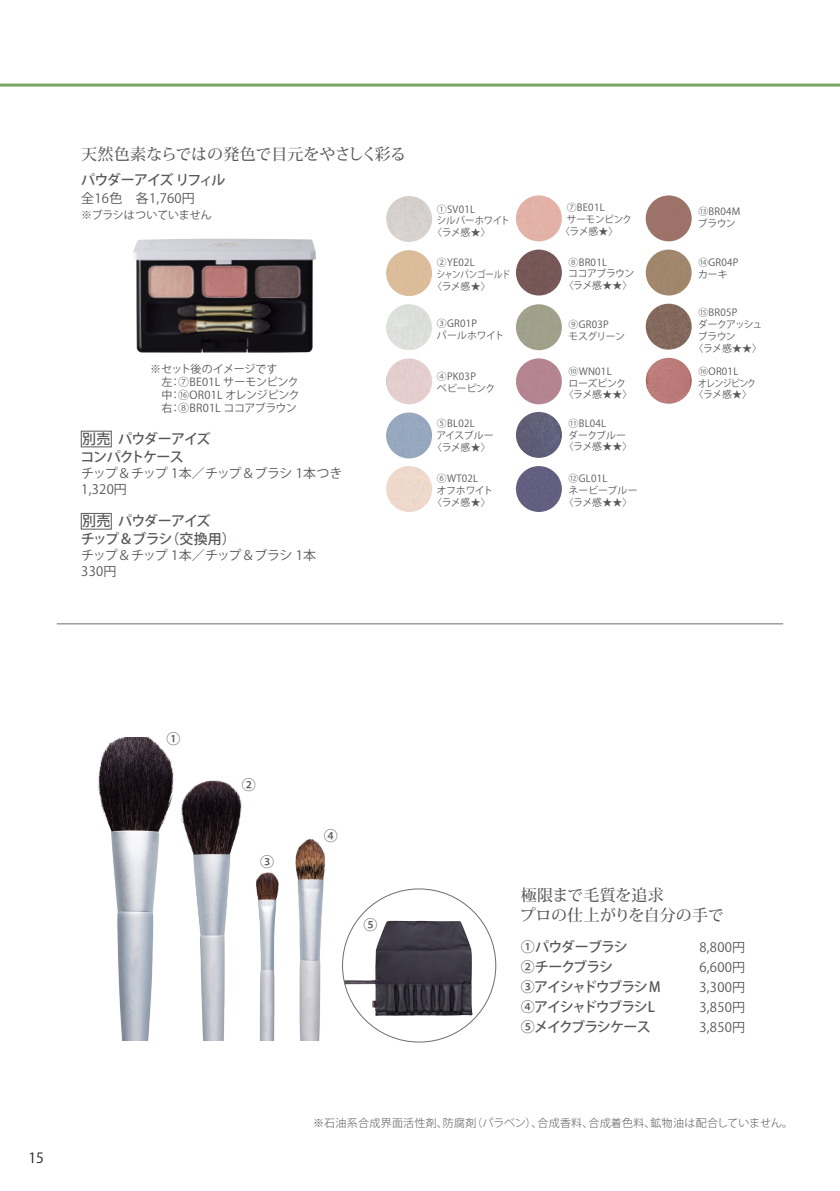
<style>
.page{position:relative;width:840px;height:1191px;background:#fff}
.page>*{position:absolute;margin:0;border:0;box-sizing:border-box;transform-origin:0 0}
.t1{font:500 16px/20px "Koz Min Pr 6 N";letter-spacing:-.01em;color:#57585a}
.t2{font:500 14px/20px "Koz Go Pr 6 N";letter-spacing:-.08em;color:#57585a}
.t3{font:500 14px "Koz Go Pr 6 N";letter-spacing:-.11em;color:#57585a}
.t4{font:14px "Koz Go Pr 6 N";color:#231f20}
.t5{font:13px/20px "Koz Go Pr 6 N";letter-spacing:.015em;color:#57585a;text-align:justify}
.t6{font:13px/16px "Koz Go Pr 6 N";letter-spacing:-.03em;color:#57585a}
.t7{font:13px/16px "Koz Go Pr 6 N";letter-spacing:-.06em;color:#57585a}
.t8{font:11px/13px "Koz Go Pr 6 N";letter-spacing:-.01em;color:#57585a}
.t9{font:300 11px "Koz Go Pr 6 N";letter-spacing:.025em;color:#57585a}
.t10{font:9.8px/11.8px "Koz Go Pr 6 N";letter-spacing:.015em;color:#57585a}
.t11{font:9.8px "Koz Go Pr 6 N";letter-spacing:-.015em;color:#57585a;scale:.85 1}
.t12{font:9.8px "Koz Go Pr 6 N";letter-spacing:.015em;color:#57585a;scale:.95 1}
.t13{font:9.8px "Koz Go Pr 6 N";letter-spacing:-.095em;color:#57585a}
.t14{font:9.8px "Koz Go Pr 6 N";letter-spacing:-.05em;color:#57585a}
.t15{font:9.8px "Koz Go Pr 6 N";letter-spacing:-.07em;color:#57585a;scale:.9 1}
.t16{font:9.8px "Koz Go Pr 6 N";letter-spacing:-.02em;color:#57585a;scale:.96 1}
</style>
<div class="page">
<hr style="left:0;top:84px;width:839px;height:3px;background:#79a666">
<img style="left:98px;top:737px;width:74px;height:303px">
<img style="left:170px;top:768px;width:72px;height:272px">
<img style="left:295px;top:839px;width:31px;height:201px">
<img style="left:256px;top:872px;width:23px;height:168px">
<hr style="left:57px;top:623px;width:725px;height:1px;background:#6c6d70">
<div style="left:81px;top:431px;width:30px;height:16px;border:1px solid #57585a"></div>
<div style="left:81px;top:513px;width:30px;height:16px;border:1px solid #57585a"></div>
<img style="left:344px;top:920px;width:128px;height:96px">
<img style="left:133px;top:238px;width:183px;height:115px">
<div style="left:386px;top:358px;width:46px;height:46px;background:#e4cece;border-radius:23px"></div>
<img style="left:386px;top:304px;width:46px;height:46px">
<div style="left:386px;top:250px;width:46px;height:46px;background:#dcbd9b;border-radius:23px"></div>
<div style="left:386px;top:196px;width:46px;height:46px;background:#d6d1ce;border-radius:23px"></div>
<img style="left:645px;top:304px;width:46px;height:46px;border-radius:23px">
<img style="left:645px;top:249px;width:46px;height:47px">
<img style="left:645px;top:358px;width:46px;height:46px;border-radius:23px">
<div style="left:645px;top:195px;width:46px;height:46px;background:#9d7369;border-radius:23px"></div>
<div style="left:515px;top:466px;width:46px;height:46px;background:#635f80;border-radius:23px"></div>
<img style="left:515px;top:412px;width:46px;height:46px;border-radius:23px">
<div style="left:515px;top:358px;width:46px;height:46px;background:#b58491;border-radius:23px"></div>
<div style="left:515px;top:304px;width:46px;height:46px;background:#a0a18c;border-radius:23px"></div>
<div style="left:515px;top:249px;width:46px;height:46px;background:#765857;border-radius:23px"></div>
<div style="left:515px;top:195px;width:46px;height:46px;background:#e3b1a7;border-radius:23px"></div>
<div style="left:386px;top:466px;width:46px;height:46px;background:#eed9cb;border-radius:23px"></div>
<div style="left:386px;top:412px;width:46px;height:46px;background:#96a8bf;border-radius:23px"></div>
<h1 class="t1" style="left:81px;top:145px;width:326px">天然色素ならではの発色で目元をやさしく彩る</h1>
<h3 class="t5" style="left:81px;top:188px;width:115px">全16色　各1,760円</h3>
<p class="t8" style="left:81px;top:208px;width:132px">※ブラシはついていません</p>
<h2 class="t3" style="left:81px;top:172px;width:145px">パウダーアイズ リフィル</h2>
<p class="t8" style="left:150px;top:362px;width:151px">※セット後のイメージです<br>　左：⑦BE01L サーモンピンク　中：⑯OR01L オレンジピンク　右：⑧BR01L ココアブラウン</p>
<h2 class="t2" style="left:80px;top:430px;width:131px;line-height:18px;text-indent:38px">パウダーアイズコンパクトケース</h2>
<h2 class="t2" style="left:82px;top:429px;width:30px">別売</h2>
<h3 class="t6" style="left:81px;top:465px;width:263px">チップ＆チップ 1本／チップ＆ブラシ 1本つき<br>1,320円</h3>
<h2 class="t2" style="left:81px;top:512px;width:156px;line-height:18px;text-indent:37px">パウダーアイズ<br>チップ＆ブラシ（交換用）</h2>
<h2 class="t2" style="left:82px;top:511px;width:30px">別売</h2>
<h3 class="t7" style="left:81px;top:548px;width:236px">チップ＆チップ 1本／チップ＆ブラシ 1本<br>330円</h3>
<p class="t10" style="left:437px;top:203px;width:40px">①SV01L</p>
<p class="t12" style="left:436px;top:215px;width:79px">シルバーホワイト</p>
<p class="t10" style="left:432px;top:227px;width:60px">〈ラメ感★〉</p>
<p class="t10" style="left:437px;top:256px;width:39px">②YE02L</p>
<p class="t11" style="left:436px;top:268px;width:88px">シャンパンゴールド</p>
<p class="t10" style="left:432px;top:280px;width:60px">〈ラメ感★〉</p>
<p class="t10" style="left:437px;top:317px;width:69px">③GR01P<br>パールホワイト</p>
<p class="t10" style="left:437px;top:371px;width:60px">④PK03P<br>ベビーピンク</p>
<p class="t10" style="left:437px;top:418px;width:39px">⑤BL02L</p>
<p class="t10" style="left:436px;top:430px;width:59px">アイスブルー</p>
<p class="t10" style="left:432px;top:442px;width:60px">〈ラメ感★〉</p>
<p class="t10" style="left:437px;top:473px;width:43px">⑥WT02L</p>
<p class="t10" style="left:436px;top:485px;width:58px">オフホワイト</p>
<p class="t10" style="left:432px;top:497px;width:60px">〈ラメ感★〉</p>
<p class="t10" style="left:566px;top:202px;width:39px">⑦BE01L</p>
<p class="t16" style="left:566px;top:214px;width:69px">サーモンピンク</p>
<p class="t10" style="left:559px;top:225px;width:60px">〈ラメ感★〉</p>
<p class="t10" style="left:568px;top:256px;width:40px">⑧BR01L</p>
<p class="t14" style="left:568px;top:268px;width:68px">ココアブラウン</p>
<p class="t10" style="left:563px;top:280px;width:70px">〈ラメ感★★〉</p>
<p class="t10" style="left:568px;top:319px;width:58px">⑨GR03P<br>モスグリーン</p>
<p class="t10" style="left:568px;top:365px;width:45px">⑩WN01L</p>
<p class="t10" style="left:568px;top:377px;width:59px">ローズピンク</p>
<p class="t10" style="left:563px;top:389px;width:70px">〈ラメ感★★〉</p>
<p class="t10" style="left:568px;top:417px;width:39px">⑪BL04L</p>
<p class="t10" style="left:567px;top:429px;width:59px">ダークブルー</p>
<p class="t10" style="left:563px;top:441px;width:70px">〈ラメ感★★〉</p>
<p class="t10" style="left:568px;top:472px;width:40px">⑫GL01L</p>
<p class="t10" style="left:568px;top:484px;width:70px">ネービーブルー</p>
<p class="t10" style="left:563px;top:496px;width:70px">〈ラメ感★★〉</p>
<p class="t10" style="left:697px;top:206px;width:44px">⑬BR04Mブラウン</p>
<p class="t10" style="left:697px;top:256px;width:42px">⑭GR04Pカーキ</p>
<p class="t10" style="left:698px;top:307px;width:41px">⑮BR05P</p>
<p class="t13" style="left:697px;top:319px;width:66px">ダークアッシュ</p>
<p class="t10" style="left:697px;top:330px;width:39px">ブラウン</p>
<p class="t10" style="left:693px;top:342px;width:70px">〈ラメ感★★〉</p>
<p class="t10" style="left:698px;top:365px;width:41px">⑯OR01L</p>
<p class="t15" style="left:697px;top:377px;width:66px">オレンジピンク</p>
<p class="t10" style="left:693px;top:389px;width:60px">〈ラメ感★〉</p>
<h2 class="t4" style="left:28px;top:1149px;width:17px">15</h2>
<h2 class="t2" style="left:166px;top:729px;width:15px">①</h2>
<h2 class="t2" style="left:242px;top:775px;width:15px">②</h2>
<h2 class="t2" style="left:260px;top:852px;width:15px">③</h2>
<h2 class="t2" style="left:324px;top:826px;width:15px">④</h2>
<h2 class="t2" style="left:363px;top:915px;width:15px">⑤</h2>
<h1 class="t1" style="left:519px;top:885px;width:205px">極限まで毛質を追求<br>プロの仕上がりを自分の手で</h1>
<h3 class="t5" style="left:699px;top:937px;width:47px">8,800円6,600円3,300円3,850円3,850円</h3>
<h2 class="t2" style="left:520px;top:937px;width:142px">①パウダーブラシ<br>②チークブラシ<br>③アイシャドウブラシＭ<br>④アイシャドウブラシL<br>⑤メイクブラシケース</h2>
<p class="t9" style="left:313px;top:1116px;width:481px">※石油系合成界面活性剤、防腐剤（パラベン）、合成香料、合成着色料、鉱物油は配合していません。</p>
</div>
